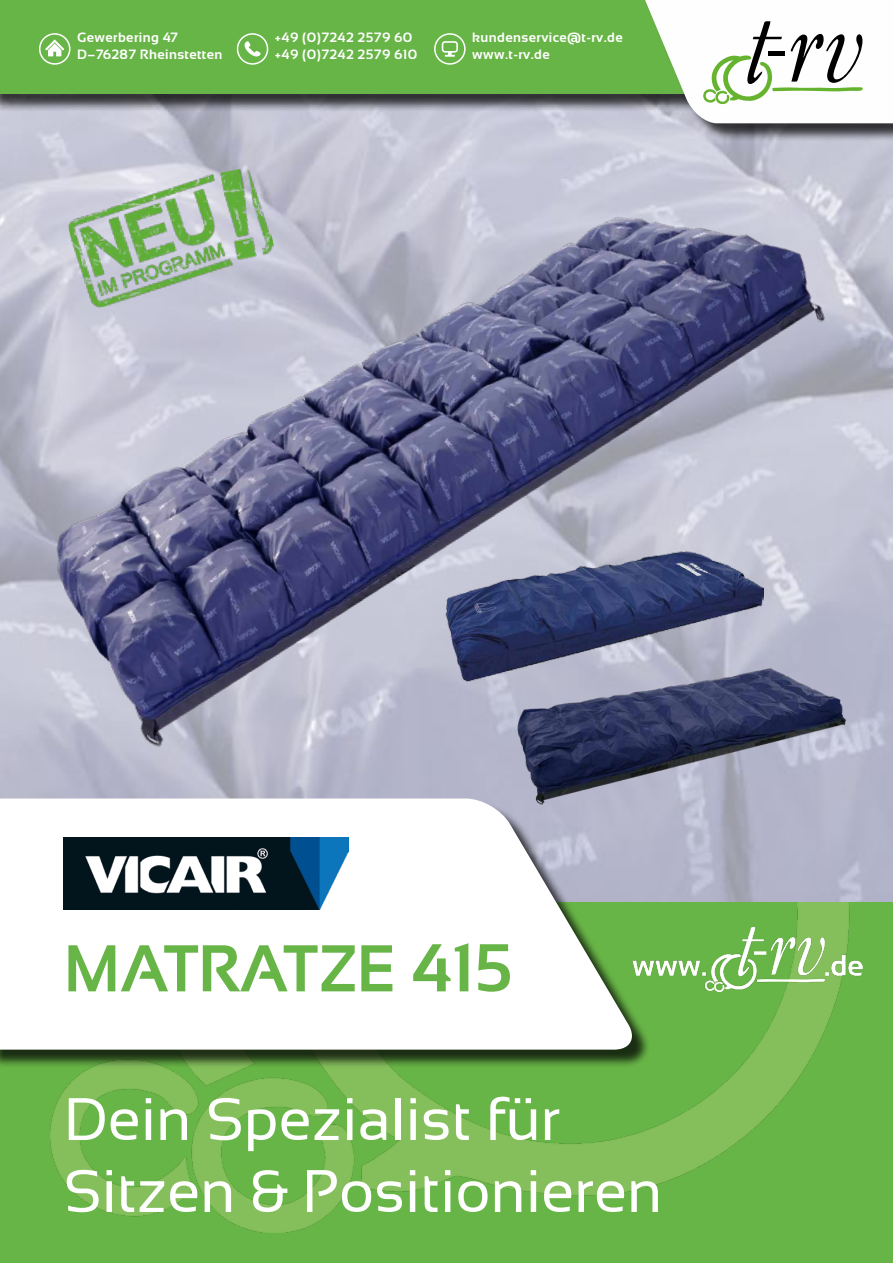
<style>
.page{position:relative;width:893px;height:1263px;background:#fff}
.page>*{position:absolute;margin:0;border:0;box-sizing:border-box;transform-origin:0 0}
.t1{font:700 66px "Sansation";color:#68b547}
.t2{font:60px/72px "Sansation";color:#fff}
.t3{font:700 13.5px/16.2px "Sansation";letter-spacing:.03em;color:#fff}
.s1{font-size:67.5px}
</style>
<div class="page">
<div style="left:0;top:902px;width:893px;height:361px;background:#68b547"></div>
<img style="left:50px;top:910px;width:800px;height:322px">
<img style="left:0;top:112px;width:893px;height:798px">
<div style="left:0;top:801px;width:650px;height:267px;background:#000;opacity:.75"></div>
<svg style="left:0;top:798px;width:632px;height:251px;fill:#fff"></svg>
<img style="left:64px;top:837px;width:284px;height:73px">
<img style="left:64px;top:165px;width:215px;height:145px">
<img style="left:445px;top:551px;width:318px;height:131px">
<img style="left:510px;top:658px;width:341px;height:154px">
<div style="left:0;top:0;width:893px;height:112px;background:#000;opacity:.75"></div>
<div style="left:0;top:0;width:893px;height:94px;background:#68b547"></div>
<div style="left:643px;top:0;width:250px;height:142px;background:#000;opacity:.75"></div>
<svg style="left:640px;top:0;width:253px;height:123px"></svg>
<hr style="left:768px;top:51px;width:17px;height:4px;background:#000">
<svg style="left:45px;top:39px;width:19px;height:17px"></svg>
<div style="left:39px;top:33px;width:31px;height:32px;border:2px solid #fff;border-radius:50%"></div>
<svg style="left:245px;top:41px;width:16px;height:16px"></svg>
<div style="left:237px;top:33px;width:31px;height:32px;border:2px solid #fff;border-radius:50%"></div>
<svg style="left:442px;top:41px;width:16px;height:16px"></svg>
<div style="left:434px;top:33px;width:32px;height:32px;border:2px solid #fff;border-radius:50%"></div>
<img style="left:633px;top:927px;width:230px;height:64px">
<p class="t3" style="left:77px;top:30px;width:147px">Gewerbering 47<br>D–76287 Rheinstetten</p>
<p class="t3" style="left:275px;top:30px;width:144px">+49 (0)7242 2579 60 +49 (0)7242 2579 610</p>
<p class="t3" style="left:472px;top:30px;width:152px">kundenservice@t-rv.de www.t-rv.de</p>
<h1 class="t1" style="left:64px;top:932px;width:450px">MATRATZE <span class="s1">415</span></h1>
<h2 class="t2" style="left:64px;top:1083px;width:600px">Dein Spezialist für<br>Sitzen &amp; Positionieren</h2>
</div>
